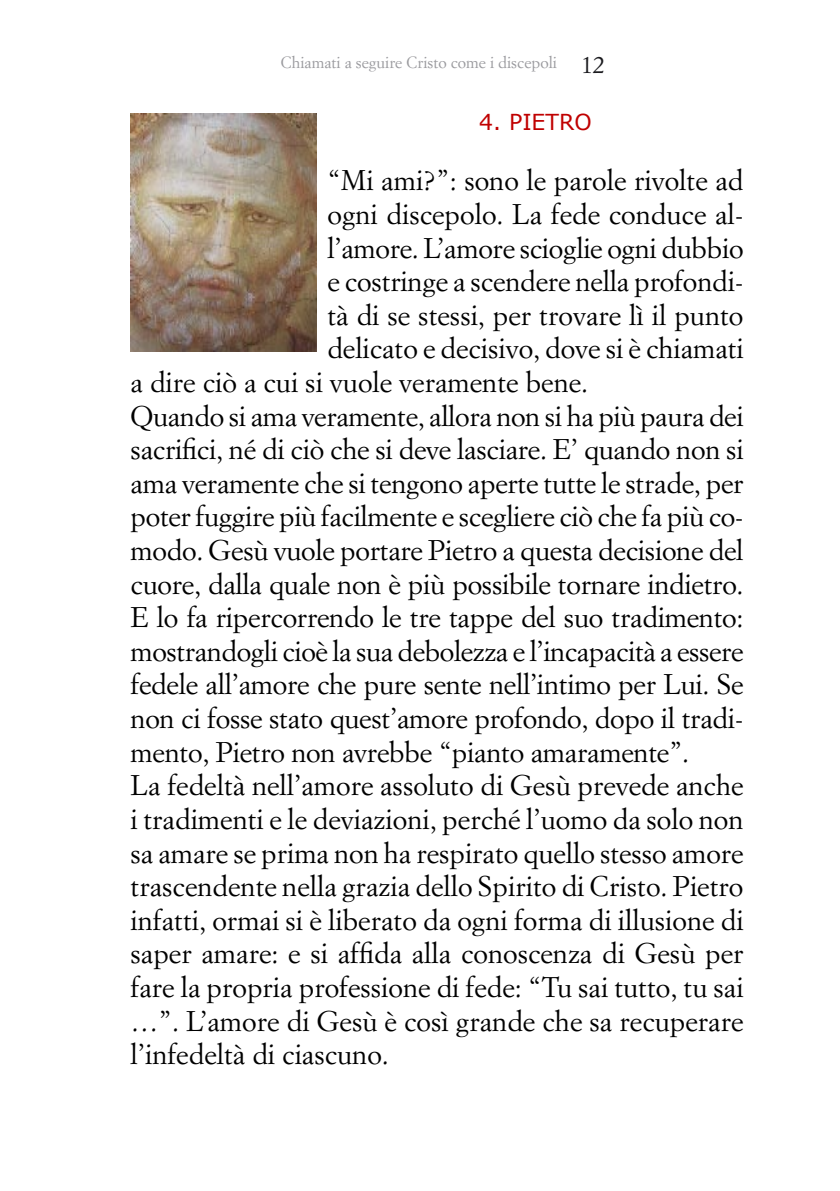
<style>
.page{position:relative;width:840px;height:1191px;background:#fff}
.page>*{position:absolute;margin:0;border:0;box-sizing:border-box;transform-origin:0 0}
.Normale{font:28px/33.6px "Simoncini Garamond Std";color:#000;text-align:justify}
.Titolo{font:22px "Verdana";color:#c00000}
.t1{font:16px "Simoncini Garamond Std";color:#9a9a9e}
.s1{font-size:24px;color:#1b1b1f}
</style>
<div class="page">
<img style="left:130px;top:113px;width:186px;height:239px">
<p class="t1" style="left:281px;top:52px;width:326px">Chiamati a seguire Cristo come i discepoli <span class="s1">12</span></p>
<p class="Titolo" style="left:479px;top:108px;width:114px">4. PIETRO</p>
<p class="Normale" style="left:327px;top:163px;width:417px">“Mi ami?”: sono le parole rivolte ad</p>
<p class="Normale" style="left:327px;top:197px;width:417px">ogni discepolo. La fede conduce al-</p>
<p class="Normale" style="left:327px;top:230px;width:417px">l’amore. L’amore scioglie ogni dubbio</p>
<p class="Normale" style="left:327px;top:264px;width:417px">e costringe a scendere nella profondi-</p>
<p class="Normale" style="left:327px;top:297px;width:417px">tà di se stessi, per trovare lì il punto</p>
<p class="Normale" style="left:327px;top:331px;width:417px">delicato e decisivo, dove si è chiamati</p>
<p class="Normale" style="left:130px;top:365px;width:459px">a dire ciò a cui si vuole veramente bene.</p>
<p class="Normale" style="left:130px;top:398px;width:614px">Quando si ama veramente, allora non si ha più paura dei sacrifici, né di ciò che si deve lasciare. E’ quando non si ama veramente che si tengono aperte tutte le strade, per poter fuggire più facilmente e scegliere ciò che fa più co&shy;modo. Gesù vuole portare Pietro a questa decisione del cuore, dalla quale non è più possibile tornare indietro.<br>E lo fa ripercorrendo le tre tappe del suo tradimento: mostrandogli cioè la sua debolezza e l’incapacità a essere fedele all’amore che pure sente nell’intimo per Lui. Se non ci fosse stato quest’amore profondo, dopo il tradi&shy;mento, Pietro non avrebbe “pianto amaramente”.</p>
<p class="Normale" style="left:130px;top:768px;width:614px">La fedeltà nell’amore assoluto di Gesù prevede anche i tradimenti e le deviazioni, perché l’uomo da solo non sa amare se prima non ha respirato quello stesso amore trascendente nella grazia dello Spirito di Cristo. Pietro infatti, ormai si è liberato da ogni forma di illusione di saper amare: e si affida alla conoscenza di Gesù per fare la propria professione di fede: “Tu sai tutto, tu sai …”. L’amore di Gesù è così grande che sa recuperare l’infedeltà di ciascuno.</p>
</div>
